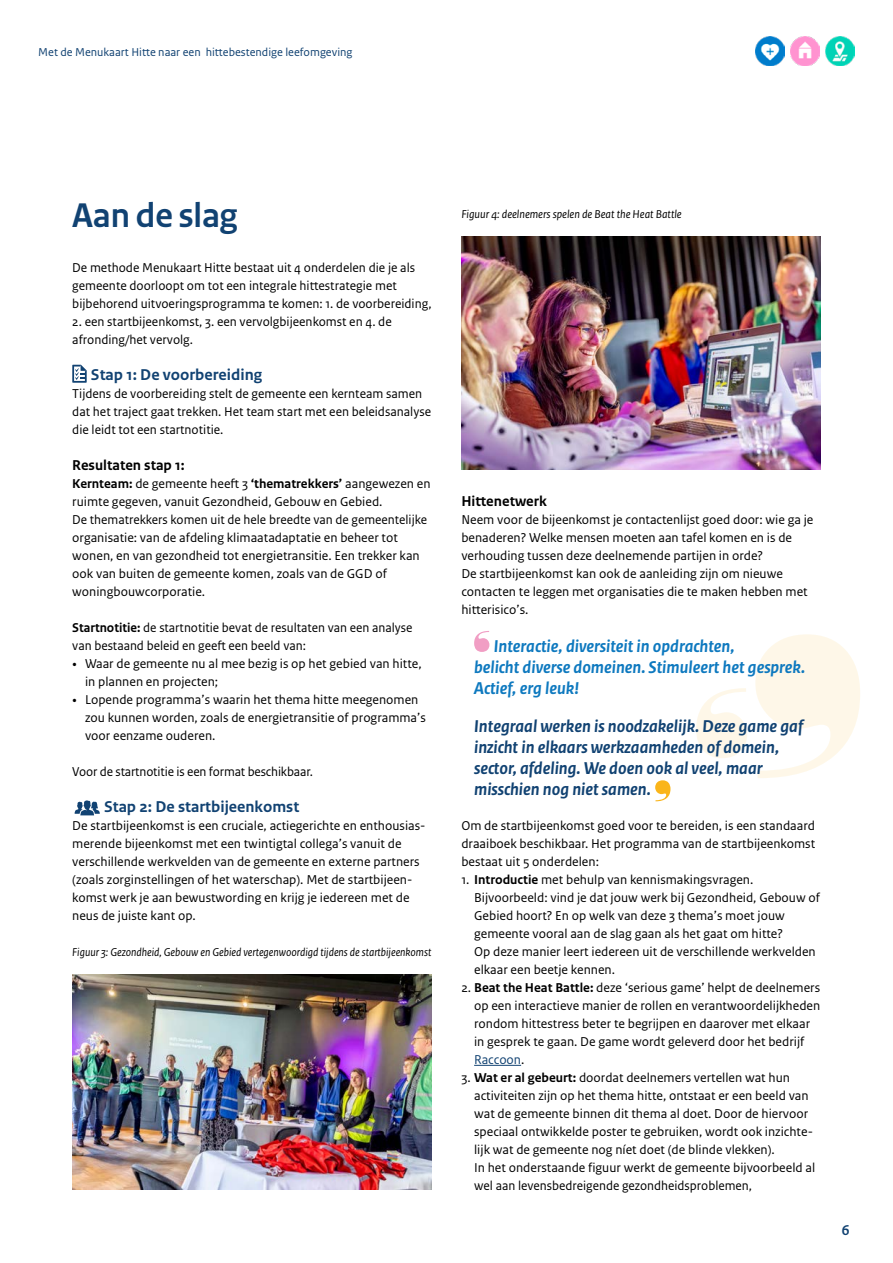
<style>
.page{position:relative;width:893px;height:1263px;background:#fff}
.page>*{position:absolute;margin:0;border:0;box-sizing:border-box;transform-origin:0 0}
.H2_Kop{font:700 36px "Rijksoverheid Sans Heading";color:#114272}
.P_quote{font:italic 700 18px/21px "Rijksoverheid Sans Text";color:#114272}
.P_quote-2{font:italic 700 18px/21px "Rijksoverheid Sans Text";color:#0e79bf}
.P_Tussenkop_Sans{font:700 16.5px "Rijksoverheid Sans Text";color:#114272}
.H4_Alineakop_Sans{font:700 15px "Rijksoverheid Sans Text";color:#000}
.t1{font:700 15px "Rijksoverheid Sans Heading";color:#114272}
.P_Broodtekst_Sans{font:13.5px/18px "Rijksoverheid Sans Text";color:#000}
.t2{font:italic 12px "Rijksoverheid Sans Text";color:#000;scale:.96 1}
.t3{font:12px "Rijksoverheid Sans Text Regular 2";color:#114272}
.t4{font:italic 12px "Rijksoverheid Sans Text";color:#000}
.s1{font-weight:700}
.s2{font-family:"Rijksoverheid Serif"}
.s3{color:#114272}
</style>
<div class="page">
<img style="left:825px;top:36px;width:30px;height:30px">
<img style="left:790px;top:36px;width:30px;height:30px">
<img style="left:755px;top:36px;width:30px;height:30px">
<svg style="left:755px;top:634px;width:105px;height:144px"></svg>
<svg style="left:696px;top:688px;width:51px;height:70px"></svg>
<hr style="left:474px;top:1065px;width:47px;height:1px;background:#114272">
<svg style="left:474px;top:631px;width:15px;height:21px"></svg>
<svg style="left:655px;top:780px;width:15px;height:21px"></svg>
<img style="left:72px;top:974px;width:360px;height:216px">
<img style="left:461px;top:237px;width:360px;height:233px">
<svg style="left:72px;top:365px;width:15px;height:18px"></svg>
<svg style="left:75px;top:800px;width:25px;height:15px"></svg>
<p class="t3" style="left:38px;top:45px;width:316px">Met de Menukaart Hitte naar een hittebestendige leefomgeving</p>
<h2 class="H2_Kop" style="left:72px;top:195px;width:167px">Aan de slag</h2>
<p class="P_Broodtekst_Sans" style="left:72px;top:259px;width:361px">De methode Menukaart Hitte bestaat uit 4 onderdelen die je als gemeente doorloopt om tot een integrale hittestrategie met bijbehorend uitvoeringsprogramma te komen: 1. de voorbereiding,</p>
<p class="P_Broodtekst_Sans" style="left:72px;top:313px;width:321px">2. een startbijeenkomst, 3. een vervolgbijeenkomst en 4. de afronding/het vervolg.</p>
<p class="P_Tussenkop_Sans" style="left:91px;top:365px;width:173px">Stap 1: De voorbereiding</p>
<p class="P_Broodtekst_Sans" style="left:72px;top:385px;width:360px">Tijdens de voorbereiding stelt de gemeente een kernteam samen dat het traject gaat trekken. Het team start met een beleidsanalyse die leidt tot een startnotitie.</p>
<h4 class="H4_Alineakop_Sans" style="left:72px;top:456px;width:114px">Resultaten stap 1:</h4>
<p class="P_Broodtekst_Sans" style="left:72px;top:475px;width:360px"><span class="s1">Kernteam:</span> de gemeente heeft 3 <span class="s1">‘thematrekkers’</span> aangewezen en ruimte gegeven, vanuit Gezondheid, Gebouw en Gebied.<br>De thematrekkers komen uit de hele breedte van de gemeentelijke organisatie: van de afdeling klimaatadaptatie en beheer tot wonen, en van gezondheid tot energietransitie. Een trekker kan ook van buiten de gemeente komen, zoals van de GGD of woningbouwcorporatie.</p>
<p class="P_Broodtekst_Sans" style="left:72px;top:619px;width:342px"><span class="s1">Startnotitie:</span> de startnotitie bevat de resultaten van een analyse van bestaand beleid en geeft een beeld van:</p>
<p class="P_Broodtekst_Sans" style="left:85px;top:655px;width:338px;text-indent:-13px"><span class="s2">•</span> Waar de gemeente nu al mee bezig is op het gebied van hitte, in plannen en projecten;</p>
<p class="P_Broodtekst_Sans" style="left:85px;top:691px;width:342px;text-indent:-13px"><span class="s2">•</span> Lopende programma’s waarin het thema hitte meegenomen zou kunnen worden, zoals de energietransitie of programma’s voor eenzame ouderen.</p>
<p class="P_Broodtekst_Sans" style="left:72px;top:763px;width:242px">Voor de startnotitie is een format beschikbaar.</p>
<p class="P_Tussenkop_Sans" style="left:104px;top:797px;width:197px">Stap 2: De startbijeenkomst</p>
<p class="P_Broodtekst_Sans" style="left:72px;top:817px;width:355px">De startbijeenkomst is een cruciale, actiegerichte en enthousias&shy;merende bijeenkomst met een twintigtal collega’s vanuit de verschillende werkvelden van de gemeente en externe partners (zoals zorginstellingen of het waterschap). Met de startbijeen&shy;komst werk je aan bewustwording en krijg je iedereen met de neus de juiste kant op.</p>
<p class="t2" style="left:72px;top:945px;width:375px">Figuur 3: Gezondheid, Gebouw en Gebied vertegenwoordigd tijdens de startbijeenkomst</p>
<p class="t4" style="left:461px;top:207px;width:222px">Figuur 4: deelnemers spelen de Beat the Heat Battle</p>
<h4 class="H4_Alineakop_Sans" style="left:461px;top:492px;width:87px">Hittenetwerk</h4>
<p class="P_Broodtekst_Sans" style="left:461px;top:511px;width:354px">Neem voor de bijeenkomst je contactenlijst goed door: wie ga je benaderen? Welke mensen moeten aan tafel komen en is de verhouding tussen deze deelnemende partijen in orde?<br>De startbijeenkomst kan ook de aanleiding zijn om nieuwe contacten te leggen met organisaties die te maken hebben met hitterisico’s.</p>
<p class="P_quote-2" style="left:474px;top:636px;width:333px;text-indent:20px">Interactie, diversiteit in opdrachten,<br>belicht diverse domeinen. Stimuleert het gesprek.<br>Actief, erg leuk!</p>
<p class="P_quote" style="left:474px;top:716px;width:331px">Integraal werken is noodzakelijk. Deze game gaf inzicht in elkaars werkzaamheden of domein, sector, afdeling. We doen ook al veel, maar misschien nog niet samen.</p>
<p class="P_Broodtekst_Sans" style="left:461px;top:817px;width:355px;text-align:justify">Om de startbijeenkomst goed voor te bereiden, is een standaard draaiboek beschikbaar. Het programma van de startbijeenkomst bestaat uit 5 onderdelen:</p>
<p class="P_Broodtekst_Sans" style="left:474px;top:871px;width:347px;text-indent:-13px">1. <span class="s1">Introductie</span> met behulp van kennismakingsvragen.<br>Bijvoorbeeld: vind je dat jouw werk bij Gezondheid, Gebouw of Gebied hoort? En op welk van deze 3 thema’s moet jouw gemeente vooral aan de slag gaan als het gaat om hitte?<br>Op deze manier leert iedereen uit de verschillende werkvelden elkaar een beetje kennen.</p>
<p class="P_Broodtekst_Sans" style="left:474px;top:979px;width:348px;text-indent:-13px">2. <span class="s1">Beat the Heat Battle:</span> deze ‘serious game’ helpt de deelnemers op een interactieve manier de rollen en verantwoordelijkheden rondom hittestress beter te begrijpen en daarover met elkaar in gesprek te gaan. De game wordt geleverd door het bedrijf <span class="s3">Raccoon</span>.</p>
<p class="P_Broodtekst_Sans" style="left:474px;top:1069px;width:343px;text-indent:-13px">3. <span class="s1">Wat er al gebeurt:</span> doordat deelnemers vertellen wat hun activiteiten zijn op het thema hitte, ontstaat er een beeld van wat de gemeente binnen dit thema al doet. Door de hiervoor speciaal ontwikkelde poster te gebruiken, wordt ook inzichte&shy;lijk wat de gemeente nog níet doet (de blinde vlekken).<br>In het onderstaande figuur werkt de gemeente bijvoorbeeld al wel aan levensbedreigende gezondheidsproblemen,</p>
<p class="t1" style="left:842px;top:1221px;width:9px">6</p>
</div>
